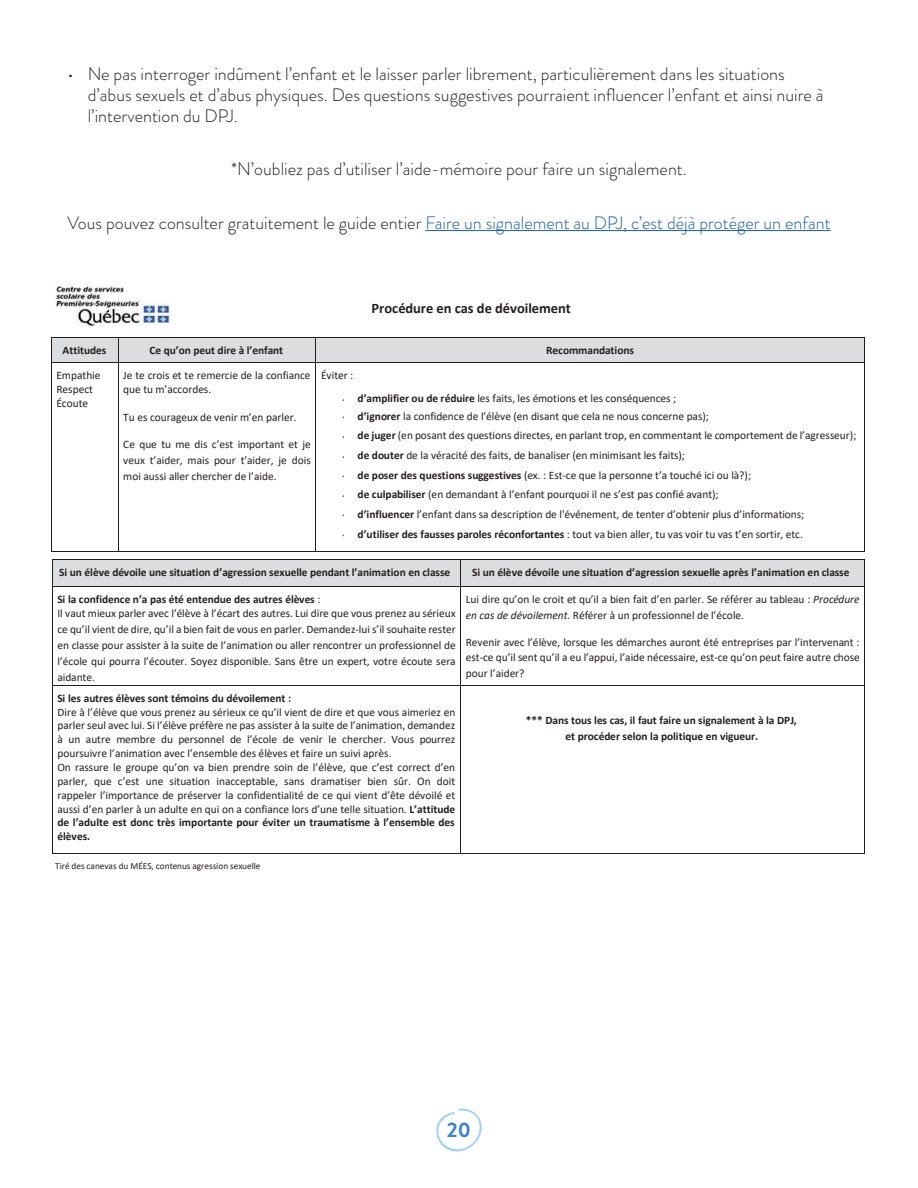
<style>
.page{position:relative;width:918px;height:1188px;background:#fff}
.page>*{position:absolute;margin:0;border:0;box-sizing:border-box;transform-origin:0 0}
.t1{font:700 21px "Brandon Grotesque";color:#3d85c6}
.t2{font:300 18px/21px "Brandon Grotesque";color:#231f20}
.t3{font:300 18px "Brandon Grotesque";color:#175d9e}
.t4{font:700 14.55px "Calibri";color:#231f20}
.t5{font:11.4px/13.8px "Calibri";color:#231f20}
.t6{font:700 11.4px/15.9px "Calibri";letter-spacing:-.005em;color:#231f20;text-align:center}
.t7{font:9.3px "Calibri";color:#231f20}
.s1{color:#231f20}
.s2{font-weight:700}
.s3{font-style:italic}
</style>
<div class="page">
<svg style="left:436px;top:1108px;width:46px;height:44px"></svg>
<hr style="left:425px;top:230px;width:406px;height:1px;background:#175d9e">
<div style="left:52px;top:338px;width:66px;height:24px;background:#dcdddf"></div>
<div style="left:119px;top:338px;width:196px;height:24px;background:#dcdddf"></div>
<div style="left:316px;top:338px;width:548px;height:24px;background:#dcdddf"></div>
<hr style="left:51px;top:337px;width:67px;height:1px;background:#231f20">
<hr style="left:119px;top:337px;width:196px;height:1px;background:#231f20">
<hr style="left:316px;top:337px;width:548px;height:1px;background:#231f20">
<svg style="left:51px;top:338px;width:1px;height:25px"></svg>
<hr style="left:52px;top:362px;width:66px;height:1px;background:#231f20">
<svg style="left:118px;top:337px;width:1px;height:26px"></svg>
<hr style="left:119px;top:362px;width:196px;height:1px;background:#231f20">
<svg style="left:315px;top:337px;width:1px;height:26px"></svg>
<hr style="left:316px;top:362px;width:548px;height:1px;background:#231f20">
<svg style="left:864px;top:337px;width:1px;height:26px"></svg>
<hr style="left:51px;top:363px;width:1px;height:188px;background:#231f20">
<hr style="left:51px;top:551px;width:67px;height:1px;background:#231f20">
<hr style="left:118px;top:363px;width:1px;height:188px;background:#231f20">
<hr style="left:119px;top:551px;width:196px;height:1px;background:#231f20">
<hr style="left:315px;top:363px;width:1px;height:188px;background:#231f20">
<hr style="left:316px;top:551px;width:548px;height:1px;background:#231f20">
<hr style="left:864px;top:363px;width:1px;height:188px;background:#231f20">
<div style="left:53px;top:560px;width:407px;height:26px;background:#dcdddf"></div>
<div style="left:461px;top:560px;width:403px;height:26px;background:#dcdddf"></div>
<hr style="left:52px;top:559px;width:408px;height:1px;background:#231f20">
<hr style="left:461px;top:559px;width:403px;height:1px;background:#231f20">
<svg style="left:52px;top:560px;width:1px;height:27px"></svg>
<hr style="left:53px;top:586px;width:407px;height:1px;background:#231f20">
<svg style="left:460px;top:559px;width:1px;height:28px"></svg>
<hr style="left:461px;top:586px;width:403px;height:1px;background:#231f20">
<svg style="left:864px;top:559px;width:1px;height:28px"></svg>
<hr style="left:52px;top:587px;width:1px;height:98px;background:#231f20">
<hr style="left:460px;top:587px;width:1px;height:98px;background:#231f20">
<hr style="left:864px;top:587px;width:1px;height:98px;background:#231f20">
<hr style="left:53px;top:685px;width:407px;height:1px;background:#231f20">
<hr style="left:461px;top:685px;width:403px;height:1px;background:#231f20">
<hr style="left:52px;top:686px;width:1px;height:167px;background:#231f20">
<hr style="left:53px;top:853px;width:407px;height:1px;background:#231f20">
<hr style="left:460px;top:686px;width:1px;height:167px;background:#231f20">
<hr style="left:461px;top:853px;width:403px;height:1px;background:#231f20">
<hr style="left:864px;top:686px;width:1px;height:167px;background:#231f20">
<img style="left:55px;top:283px;width:115px;height:44px">
<p class="t2" style="left:88px;top:63px;width:737px;text-indent:-20px">• Ne pas interroger indûment l’enfant et le laisser parler librement, particulièrement dans les situations d’abus sexuels et d’abus physiques. Des questions suggestives pourraient influencer l’enfant et ainsi nuire à l’intervention du DPJ.</p>
<p class="t2" style="left:231px;top:159px;width:457px">*N’oubliez pas d’utiliser l’aide-mémoire pour faire un signalement.</p>
<p class="t3" style="left:68px;top:210px;width:765px"><span class="s1">Vous pouvez consulter gratuitement le guide entier</span> Faire un signalement au DPJ, c’est déjà protéger un enfant</p>
<p class="t4" style="left:372px;top:297px;width:201px">Procédure en cas de dévoilement</p>
<p class="t6" style="left:63px;top:342px;width:45px">Attitudes</p>
<p class="t6" style="left:149px;top:342px;width:135px">Ce qu’on peut dire à l’enfant</p>
<p class="t6" style="left:546px;top:342px;width:89px">Recommandations</p>
<p class="t5" style="left:56px;top:368px;width:46px">Empathie<br>Respect<br>Écoute</p>
<p class="t5" style="left:123px;top:368px;width:189px">Je te crois et te remercie de la confiance que tu m’accordes.</p>
<p class="t5" style="left:123px;top:410px;width:175px">Tu es courageux de venir m’en parler.</p>
<p class="t5" style="left:123px;top:436px;width:189px;line-height:15.9px;text-align:justify">Ce que tu me dis c’est important et je veux t’aider, mais pour t’aider, je dois moi aussi aller chercher de l’aide.</p>
<p class="t5" style="left:321px;top:368px;width:34px">Éviter :</p>
<p class="t5" style="left:358px;top:389px;width:353px;line-height:17.4px"><span class="s2">d’amplifier ou de réduire</span> les faits, les émotions et les conséquences ; <span class="s2">d’ignorer</span> la confidence de l’élève (en disant que cela ne nous concerne pas);</p>
<p class="t5" style="left:358px;top:425px;width:500px;line-height:19.6px"><span class="s2">de juger</span> (en posant des questions directes, en parlant trop, en commentant le comportement de l’agresseur); <span class="s2">de douter</span> de la véracité des faits, de banaliser (en minimisant les faits);<br><span class="s2">de poser des questions suggestives</span> (ex. : Est-ce que la personne t’a touché ici ou là?);<br><span class="s2">de culpabiliser</span> (en demandant à l’enfant pourquoi il ne s’est pas confié avant);<br><span class="s2">d’influencer</span> l’enfant dans sa description de l'événement, de tenter d’obtenir plus d’informations;<br><span class="s2">d’utiliser des fausses paroles réconfortantes</span> : tout va bien aller, tu vas voir tu vas t’en sortir, etc.</p>
<p class="t6" style="left:59px;top:564px;width:393px">Si un élève dévoile une situation d’agression sexuelle pendant l’animation en classe</p>
<p class="t6" style="left:472px;top:564px;width:379px">Si un élève dévoile une situation d’agression sexuelle après l’animation en classe</p>
<p class="t5" style="left:57px;top:592px;width:400px"><span class="s2">Si la confidence n’a pas été entendue des autres élèves</span> :<br>Il vaut mieux parler avec l’élève à l’écart des autres. Lui dire que vous prenez au sérieux</p>
<p class="t5" style="left:57px;top:621px;width:400px;line-height:15.9px;text-align:justify">ce qu’il vient de dire, qu’il a bien fait de vous en parler. Demandez-lui s’il souhaite rester en classe pour assister à la suite de l’animation ou aller rencontrer un professionnel de l’école qui pourra l’écouter. Soyez disponible. Sans être un expert, votre écoute sera aidante.</p>
<p class="t5" style="left:466px;top:591px;width:395px;line-height:15.9px">Lui dire qu’on le croit et qu’il a bien fait d’en parler. Se référer au tableau : <span class="s3">Procédure en cas de dévoilement</span>. Référer à un professionnel de l’école.</p>
<p class="t5" style="left:466px;top:634px;width:396px;line-height:15.9px;text-align:justify">Revenir avec l’élève, lorsque les démarches auront été entreprises par l’intervenant : est-ce qu’il sent qu’il a eu l’appui, l’aide nécessaire, est-ce qu’on peut faire autre chose pour l’aider?</p>
<p class="t5" style="left:57px;top:691px;width:400px"><span class="s2">Si les autres élèves sont témoins du dévoilement :<br></span>Dire à l’élève que vous prenez au sérieux ce qu’il vient de dire et que vous aimeriez en parler seul avec lui. Si l’élève préfère ne pas assister à la suite de l’animation, demandez à un autre membre du personnel de l’école de venir le chercher. Vous pourrez poursuivre l’animation avec l’ensemble des élèves et faire un suivi après.<br>On rassure le groupe qu’on va bien prendre soin de l’élève, que c’est correct d’en parler, que c’est une situation inacceptable, sans dramatiser bien sûr. On doit rappeler l’importance de préserver la confidentialité de ce qui vient d’ête dévoilé et aussi d’en parler à un adulte en qui on a confiance lors d’une telle situation. <span class="s2">L’attitude de l’adulte est donc très importante pour éviter un traumatisme à l’ensemble des élèves.</span></p>
<p class="t7" style="left:55px;top:859px;width:207px">Tiré des canevas du MÉES, contenus agression sexuelle</p>
<p class="t6" style="left:526px;top:713px;width:273px">*** Dans tous les cas, il faut faire un signalement à la DPJ, et procéder selon la politique en vigueur.</p>
<h1 class="t1" style="left:447px;top:1115px;width:26px">20</h1>
</div>
